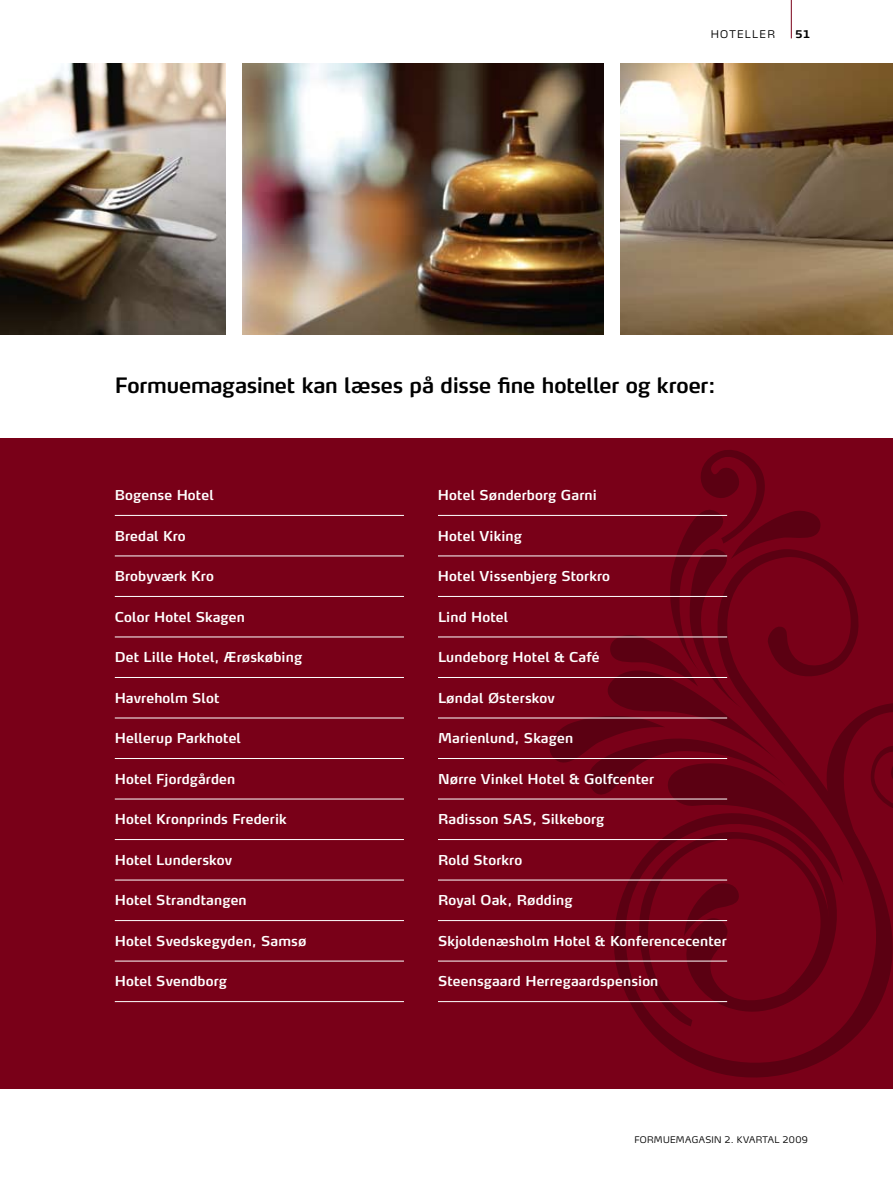
<style>
.page{position:relative;width:893px;height:1191px;background:#fff}
.page>*{position:absolute;margin:0;border:0;box-sizing:border-box;transform-origin:0 0}
.t1{font:600 21px "Max TF";letter-spacing:-.005em;color:#000}
.t2{font:600 13.5px "Max TF";letter-spacing:.01em;color:#fff}
.t3{font:300 10.5px "Max TF";color:#000}
.t4{font:700 10.5px "Max TF";color:#000}
.t5{font:300 9px "Max TF";letter-spacing:.035em;color:#000}
</style>
<div class="page">
<hr style="left:791px;top:0;width:1px;height:38px;background:#790018">
<div style="left:0;top:64px;width:893px;height:1025px;background:#790018"></div>
<div style="left:0;top:43px;width:893px;height:395px;background:#fff"></div>
<img style="left:0;top:64px;width:225px;height:270px">
<img style="left:242px;top:64px;width:362px;height:270px">
<img style="left:621px;top:64px;width:272px;height:270px">
<svg style="left:585px;top:936px;width:308px;height:142px"></svg>
<svg style="left:622px;top:936px;width:239px;height:90px"></svg>
<svg style="left:542px;top:450px;width:351px;height:486px"></svg>
<hr style="left:115px;top:515px;width:289px;height:1px;background:#fff">
<hr style="left:115px;top:555px;width:289px;height:1px;background:#fff">
<hr style="left:115px;top:596px;width:289px;height:1px;background:#fff">
<hr style="left:115px;top:636px;width:289px;height:1px;background:#fff">
<hr style="left:115px;top:677px;width:289px;height:1px;background:#fff">
<hr style="left:115px;top:717px;width:289px;height:1px;background:#fff">
<hr style="left:115px;top:758px;width:289px;height:1px;background:#fff">
<hr style="left:115px;top:798px;width:289px;height:1px;background:#fff">
<hr style="left:115px;top:839px;width:289px;height:1px;background:#fff">
<hr style="left:115px;top:879px;width:289px;height:1px;background:#fff">
<hr style="left:115px;top:920px;width:289px;height:1px;background:#fff">
<hr style="left:115px;top:960px;width:289px;height:1px;background:#fff">
<hr style="left:115px;top:1001px;width:289px;height:1px;background:#fff">
<hr style="left:438px;top:515px;width:289px;height:1px;background:#fff">
<hr style="left:438px;top:555px;width:289px;height:1px;background:#fff">
<hr style="left:438px;top:596px;width:289px;height:1px;background:#fff">
<hr style="left:438px;top:636px;width:289px;height:1px;background:#fff">
<hr style="left:438px;top:677px;width:289px;height:1px;background:#fff">
<hr style="left:438px;top:717px;width:289px;height:1px;background:#fff">
<hr style="left:438px;top:758px;width:289px;height:1px;background:#fff">
<hr style="left:438px;top:798px;width:289px;height:1px;background:#fff">
<hr style="left:438px;top:839px;width:289px;height:1px;background:#fff">
<hr style="left:438px;top:879px;width:289px;height:1px;background:#fff">
<hr style="left:438px;top:920px;width:289px;height:1px;background:#fff">
<hr style="left:438px;top:960px;width:289px;height:1px;background:#fff">
<hr style="left:438px;top:1001px;width:289px;height:1px;background:#fff">
<p class="t3" style="left:711px;top:28px;width:19px">HOTELLER</p>
<p class="t4" style="left:795px;top:28px;width:17px">51</p>
<h1 class="t1" style="left:115px;top:372px;width:602px">Formuemagasinet kan læses på disse fine hoteller og kroer:</h1>
<p class="t2" style="left:115px;top:487px;width:100px">Bogense Hotel</p>
<p class="t2" style="left:115px;top:527px;width:72px">Bredal Kro</p>
<p class="t2" style="left:115px;top:568px;width:101px">Brobyværk Kro</p>
<p class="t2" style="left:115px;top:608px;width:131px">Color Hotel Skagen</p>
<p class="t2" style="left:115px;top:649px;width:189px">Det Lille Hotel, Ærøskøbing</p>
<p class="t2" style="left:115px;top:689px;width:106px">Havreholm Slot</p>
<p class="t2" style="left:115px;top:730px;width:128px">Hellerup Parkhotel</p>
<p class="t2" style="left:115px;top:770px;width:122px">Hotel Fjordgården</p>
<p class="t2" style="left:115px;top:811px;width:174px">Hotel Kronprinds Frederik</p>
<p class="t2" style="left:115px;top:851px;width:119px">Hotel Lunderskov</p>
<p class="t2" style="left:115px;top:892px;width:133px">Hotel Strandtangen</p>
<p class="t2" style="left:115px;top:932px;width:193px">Hotel Svedskegyden, Samsø</p>
<p class="t2" style="left:115px;top:973px;width:114px">Hotel Svendborg</p>
<p class="t2" style="left:438px;top:487px;width:160px">Hotel Sønderborg Garni</p>
<p class="t2" style="left:438px;top:527px;width:85px">Hotel Viking</p>
<p class="t2" style="left:438px;top:568px;width:174px">Hotel Vissenbjerg Storkro</p>
<p class="t2" style="left:438px;top:608px;width:72px">Lind Hotel</p>
<p class="t2" style="left:438px;top:649px;width:163px">Lundeborg Hotel &amp; Café</p>
<p class="t2" style="left:438px;top:689px;width:118px">Løndal Østerskov</p>
<p class="t2" style="left:438px;top:730px;width:137px">Marienlund, Skagen</p>
<p class="t2" style="left:438px;top:770px;width:218px">Nørre Vinkel Hotel &amp; Golfcenter</p>
<p class="t2" style="left:438px;top:811px;width:76px">Radisson SAS</p>
<p class="t2" style="left:532px;top:811px;width:74px">, Silkeborg</p>
<p class="t2" style="left:438px;top:851px;width:86px">Rold Storkro</p>
<p class="t2" style="left:438px;top:892px;width:136px">Royal Oak, Rødding</p>
<p class="t2" style="left:438px;top:932px;width:290px">Skjoldenæsholm Hotel &amp; Konferencecenter</p>
<p class="t2" style="left:438px;top:973px;width:222px">Steensgaard Herregaardspension</p>
<p class="t5" style="left:634px;top:1134px;width:175px">FORMUEMAGASIN 2. KVARTAL 2009</p>
</div>
